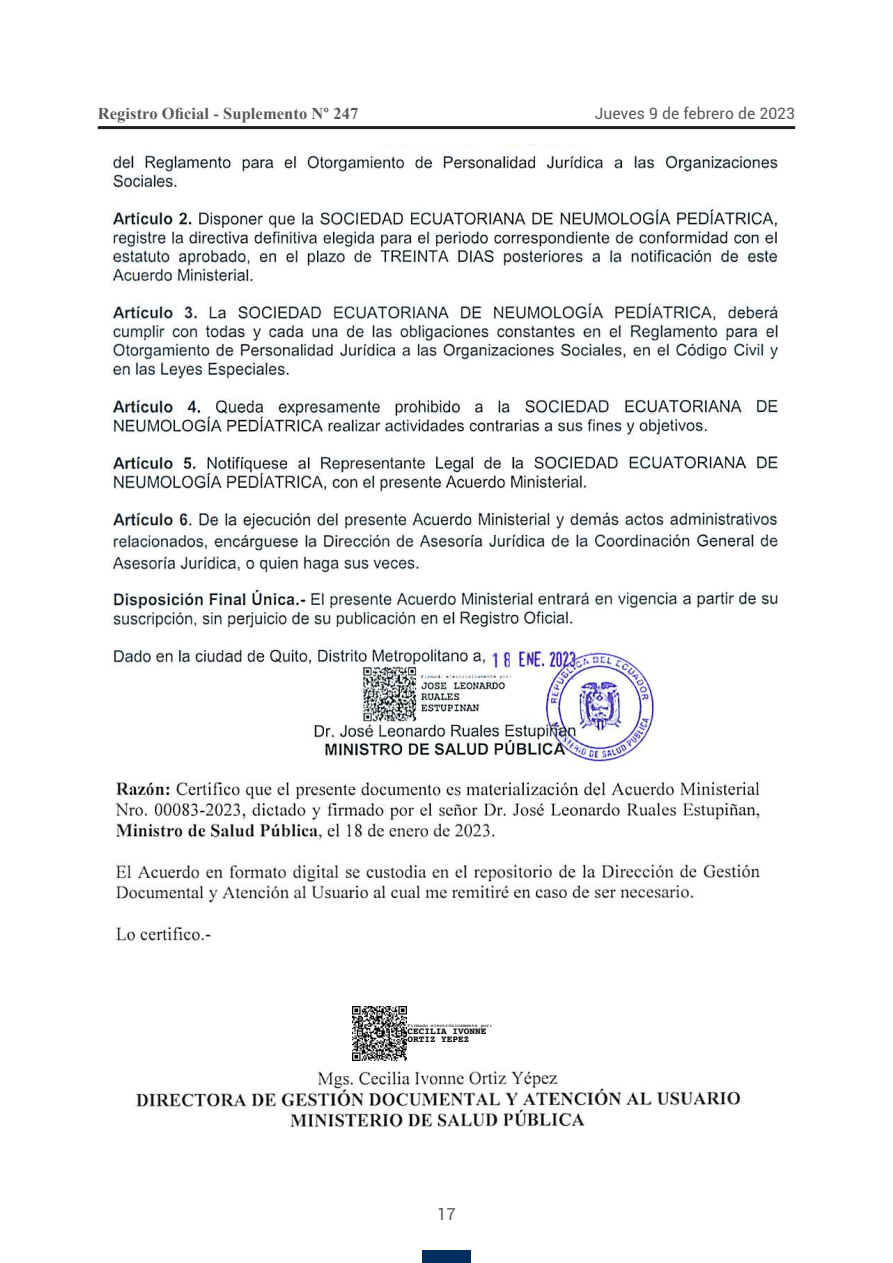
<style>
.page{position:relative;width:893px;height:1263px;background:#fff}
.page>*{position:absolute;margin:0;border:0;box-sizing:border-box;transform-origin:0 0}
.t1{font:700 16.5px "Times New Roman";letter-spacing:.005em;color:#57585a}
.t2{font:16.5px "Roboto";color:#57585a}
.t3{font:15.75px "Roboto";letter-spacing:.005em;color:#57585a}
.t4{font:700 9.3px/7.9px "Courier";color:#000}
.t5{font:4.8px "Courier";color:#000}
</style>
<div class="page">
<hr style="left:98px;top:126px;width:697px;height:3px;background:#231f20">
<div style="left:422px;top:1250px;width:49px;height:13px;background:#002e5e"></div>
<img style="left:110px;top:145px;width:669px;height:983px">
<img style="left:352px;top:1006px;width:54px;height:54px">
<p class="t1" style="left:98px;top:102px;width:262px">Registro Oficial - Suplemento Nº 247</p>
<p class="t3" style="left:595px;top:102px;width:202px">Jueves 9 de febrero de 2023</p>
<p class="t5" style="left:408px;top:1022px;width:86px">Firmado electrónicamente por:</p>
<p class="t4" style="left:408px;top:1027px;width:80px">CECILIA IVONNE<br>ORTIZ YEPEZ</p>
<p class="t2" style="left:437px;top:1203px;width:20px">17</p>
</div>
